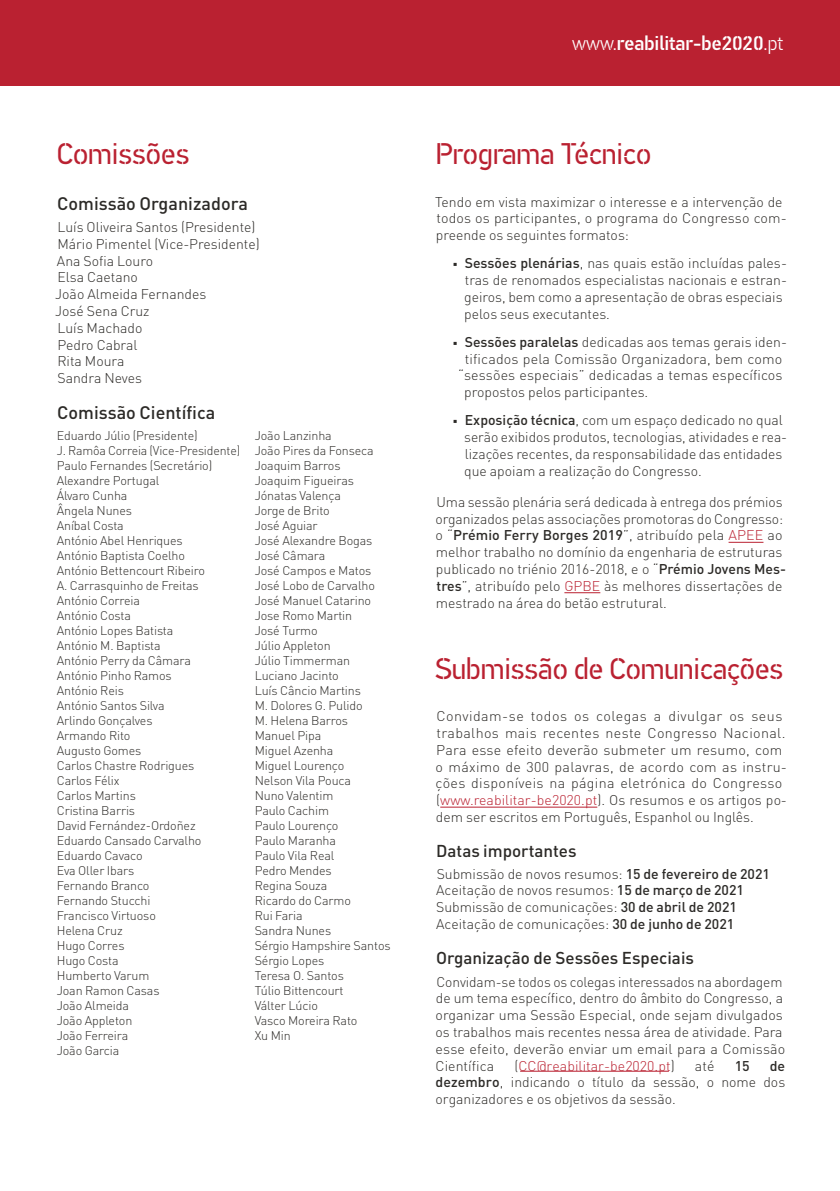
<style>
.page{position:relative;width:840px;height:1191px;background:#fff}
.page>*{position:absolute;margin:0;border:0;box-sizing:border-box;transform-origin:0 0}
.t1{font:30px "PF Din Stencil";color:#ba2131}
.t2{font:500 20px "PF Din Stencil";color:#fff}
.t3{font:500 18px "DIN Pro";color:#2c2a27}
.t4{font:500 17px "DIN Pro";color:#2c2a27}
.t5{font:300 14px/16.8px "DIN Pro";color:#2c2a27}
.t6{font:300 14px/16.8px "DIN Pro";letter-spacing:.02em;color:#2c2a27}
.t7{font:300 14px "DIN Pro";letter-spacing:.005em;color:#ba2131}
.t8{font:500 14px "DIN Pro";color:#2c2a27}
.t9{font:300 12.4px/15px "DIN Pro";letter-spacing:-.01em;color:#2c2a27}
.s1{font-weight:300}
.s2{font-family:"Acumin Pro"}
.s3{font-weight:500}
.s4{color:#ba2131}
.s5{color:#2c2a27}
</style>
<div class="page">
<div style="left:0;top:0;width:839px;height:85px;background:#ba2131"></div>
<hr style="left:728px;top:542px;width:35px;height:1px;background:#ba2131">
<hr style="left:564px;top:592px;width:36px;height:1px;background:#ba2131">
<hr style="left:440px;top:806px;width:157px;height:1px;background:#ba2131">
<hr style="left:520px;top:1070px;width:148px;height:1px;background:#ba2131">
<h1 class="t1" style="left:57px;top:137px;width:134px">Comissões</h1>
<p class="t3" style="left:57px;top:191px;width:192px">Comissão Organizadora</p>
<p class="t5" style="left:55px;top:218px;width:206px">Luís Oliveira Santos (Presidente)<br>Mário Pimentel (Vice-Presidente)<br>Ana Sofia Louro<br>Elsa Caetano<br>João Almeida Fernandes<br>José Sena Cruz<br>Luís Machado<br>Pedro Cabral<br>Rita Moura<br>Sandra Neves</p>
<p class="t3" style="left:57px;top:400px;width:159px">Comissão Científica</p>
<p class="t9" style="left:57px;top:428px;width:185px">Eduardo Júlio (Presidente)<br>J. Ramôa Correia (Vice-Presidente)<br>Paulo Fernandes (Secretário)<br>Alexandre Portugal<br>Álvaro Cunha<br>Ângela Nunes<br>Aníbal Costa<br>António Abel Henriques<br>António Baptista Coelho<br>António Bettencourt Ribeiro<br>A. Carrasquinho de Freitas<br>António Correia<br>António Costa<br>António Lopes Batista<br>António M. Baptista<br>António Perry da Câmara<br>António Pinho Ramos<br>António Reis<br>António Santos Silva<br>Arlindo Gonçalves<br>Armando Rito<br>Augusto Gomes<br>Carlos Chastre Rodrigues<br>Carlos Félix<br>Carlos Martins<br>Cristina Barris<br>David Fernández-Ordoñez<br>Eduardo Cansado Carvalho<br>Eduardo Cavaco<br>Eva Oller Ibars<br>Fernando Branco<br>Fernando Stucchi<br>Francisco Virtuoso<br>Helena Cruz<br>Hugo Corres<br>Hugo Costa<br>Humberto Varum<br>Joan Ramon Casas<br>João Almeida<br>João Appleton<br>João Ferreira<br>João Garcia</p>
<p class="t9" style="left:254px;top:428px;width:137px">João Lanzinha<br>João Pires da Fonseca<br>Joaquim Barros<br>Joaquim Figueiras<br>Jónatas Valença<br>Jorge de Brito<br>José Aguiar<br>José Alexandre Bogas<br>José Câmara<br>José Campos e Matos<br>José Lobo de Carvalho<br>José Manuel Catarino<br>Jose Romo Martin<br>José Turmo<br>Júlio Appleton<br>Júlio Timmerman<br>Luciano Jacinto<br>Luís Câncio Martins<br>M. Dolores G. Pulido<br>M. Helena Barros<br>Manuel Pipa<br>Miguel Azenha<br>Miguel Lourenço<br>Nelson Vila Pouca<br>Nuno Valentim<br>Paulo Cachim<br>Paulo Lourenço<br>Paulo Maranha<br>Paulo Vila Real<br>Pedro Mendes<br>Regina Souza<br>Ricardo do Carmo<br>Rui Faria<br>Sandra Nunes<br>Sérgio Hampshire Santos<br>Sérgio Lopes<br>Teresa O. Santos<br>Túlio Bittencourt<br>Válter Lúcio<br>Vasco Moreira Rato<br>Xu Min</p>
<h2 class="t2" style="left:571px;top:31px;width:212px"><span class="s1">www.</span>reabilitar-be2020<span class="s1">.pt</span></h2>
<h1 class="t1" style="left:435px;top:137px;width:217px">Programa Técnico</h1>
<p class="t5" style="left:435px;top:192px;width:353px">Tendo em vista maximizar o interesse e a intervenção de todos os participantes, o programa do Congresso com&shy;preende os seguintes formatos:</p>
<p class="t5" style="left:464px;top:254px;width:324px;text-indent:-11px"><span class="s2">■</span> <span class="s3">Sessões plenárias</span>, nas quais estão incluídas pales&shy;tras de renomados especialistas nacionais e estran&shy;geiros, bem como a apresentação de obras especiais pelos seus executantes.</p>
<p class="t5" style="left:452px;top:333px;width:335px"><span class="s2">■</span> <span class="s3">Sessões paralelas</span> dedicadas aos temas gerais iden-</p>
<p class="t5" style="left:464px;top:349px;width:319px">tificados pela Comissão Organizadora, bem como</p>
<p class="t5" style="left:458px;top:366px;width:326px">“sessões especiais” dedicadas a temas específicos</p>
<p class="t5" style="left:464px;top:383px;width:185px">propostos pelos participantes.</p>
<p class="t5" style="left:464px;top:411px;width:324px;text-indent:-11px"><span class="s2">■</span> <span class="s3">Exposição técnica</span>, com um espaço dedicado no qual serão exibidos produtos, tecnologias, atividades e rea&shy;lizações recentes, da responsabilidade das entidades que apoiam a realização do Congresso.</p>
<p class="t5" style="left:435px;top:493px;width:352px">Uma sessão plenária será dedicada à entrega dos prémios organizados pelas associações promotoras do Congresso: o “<span class="s3">Prémio Ferry Borges 2019</span>”, atribuído pela <span class="s4">APEE</span> ao melhor trabalho no domínio da engenharia de estruturas publicado no triénio 2016-2018, e o “<span class="s3">Prémio Jovens Mes&shy;tres</span>”, atribuído pelo <span class="s4">GPBE</span> às melhores dissertações de mestrado na área do betão estrutural.</p>
<h1 class="t1" style="left:435px;top:651px;width:349px">Submissão de Comunicações</h1>
<p class="t6" style="left:435px;top:707px;width:353px">Convidam-se todos os colegas a divulgar os seus trabalhos mais recentes neste Congresso Nacional.<br>Para esse efeito deverão submeter um resumo, com o máximo de 300 palavras, de acordo com as instru&shy;ções disponíveis na página eletrónica do Congresso (<span class="s4">www.reabilitar-be2020.pt</span>). Os resumos e os artigos po&shy;dem ser escritos em Português, Espanhol ou Inglês.</p>
<p class="t4" style="left:436px;top:839px;width:142px">Datas importantes</p>
<p class="t5" style="left:436px;top:865px;width:335px">Submissão de novos resumos: <span class="s3">15 de fevereiro de 2021<br></span>Aceitação de novos resumos: <span class="s3">15 de março de 2021<br></span>Submissão de comunicações: <span class="s3">30 de abril de 2021<br></span>Aceitação de comunicações: <span class="s3">30 de junho de 2021</span></p>
<p class="t4" style="left:436px;top:946px;width:259px">Organização de Sessões Especiais</p>
<p class="t5" style="left:435px;top:972px;width:351px">Convidam-se todos os colegas interessados na abordagem de um tema específico, dentro do âmbito do Congresso, a organizar uma Sessão Especial, onde sejam divulgados os trabalhos mais recentes nessa área de atividade. Para esse efeito, deverão enviar um email para a Comissão Científica</p>
<p class="t7" style="left:514px;top:1056px;width:162px"><span class="s5">(</span>CC@reabilitar-be2020.pt<span class="s5">)</span></p>
<p class="t5" style="left:694px;top:1056px;width:21px">até</p>
<p class="t8" style="left:734px;top:1056px;width:17px">15</p>
<p class="t5" style="left:435px;top:1056px;width:351px;text-align:justify;text-indent:334px"><span class="s3">de dezembro</span>, indicando o título da sessão, o nome dos organizadores e os objetivos da sessão.</p>
</div>
